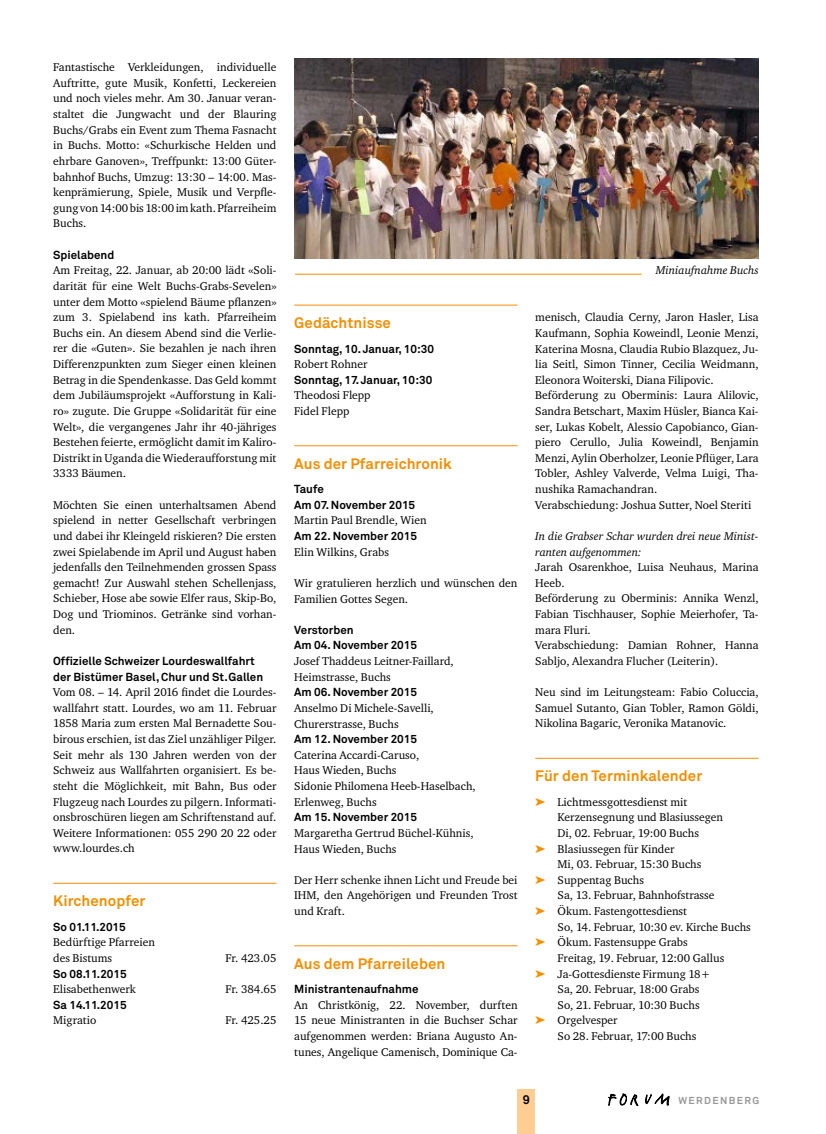
<style>
.page{position:relative;width:826px;height:1134px;background:#fff}
.page>*{position:absolute;margin:0;border:0;box-sizing:border-box;transform-origin:0 0}
.t1{font:700 15px "Akkurat";letter-spacing:.005em;color:#f48e03}
.t2{font:700 12.5px "Akkurat";color:#000}
.t3{font:11.5px/15.6px "Charter ITC";color:#000}
.t4{font:700 11.5px/15.6px "Akkurat";color:#000}
.t5{font:italic 11.5px/15.6px "Charter ITC";color:#000}
.t6{font:700 10px "Akkurat";letter-spacing:.14em;color:#989898}
.s1{color:#f48e03}
</style>
<div class="page">
<svg style="left:645px;top:1094px;width:24px;height:11px"></svg>
<svg style="left:608px;top:1094px;width:30px;height:12px"></svg>
<div style="left:517px;top:1090px;width:18px;height:44px;background:#ffcd91"></div>
<hr style="left:53px;top:883px;width:223px;height:1px;background:#f48e03">
<hr style="left:294px;top:305px;width:223px;height:1px;background:#f48e03">
<hr style="left:294px;top:445px;width:223px;height:1px;background:#f48e03">
<hr style="left:294px;top:945px;width:223px;height:1px;background:#f48e03">
<hr style="left:535px;top:758px;width:223px;height:1px;background:#f48e03">
<hr style="left:295px;top:274px;width:346px;height:1px;background:#f48e03">
<img style="left:294px;top:58px;width:464px;height:201px">
<p class="t3" style="left:53px;top:59px;width:225px;text-align:justify">Fantastische Verkleidungen, individuelle Auftritte, gute Musik, Konfetti, Leckereien und noch vieles mehr. Am 30. Januar veran&shy;staltet die Jungwacht und der Blauring Buchs/Grabs ein Event zum Thema Fasnacht in Buchs. Motto: «Schurkische Helden und ehrbare Ganoven», Treffpunkt: 13:00 Güter&shy;bahnhof Buchs, Umzug: 13:30 – 14:00. Mas&shy;kenprämierung, Spiele, Musik und Verpfle&shy;gung von 14:00 bis 18:00 im kath. Pfarreiheim Buchs.</p>
<p class="t4" style="left:53px;top:247px;width:63px">Spielabend</p>
<p class="t3" style="left:53px;top:262px;width:225px;text-align:justify">Am Freitag, 22. Januar, ab 20:00 lädt «Soli&shy;darität für eine Welt Buchs-Grabs-Sevelen» unter dem Motto «spielend Bäume pflanzen» zum 3. Spielabend ins kath. Pfarreiheim Buchs ein. An diesem Abend sind die Verlie&shy;rer die «Guten». Sie bezahlen je nach ihren Differenzpunkten zum Sieger einen kleinen Betrag in die Spendenkasse. Das Geld kommt dem Jubiläumsprojekt «Aufforstung in Kali&shy;ro» zugute. Die Gruppe «Solidarität für eine Welt», die vergangenes Jahr ihr 40-jähriges Bestehen feierte, ermöglicht damit im Kaliro-Distrikt in Uganda die Wiederaufforstung mit 3333 Bäumen.</p>
<p class="t3" style="left:53px;top:497px;width:225px;text-align:justify">Möchten Sie einen unterhaltsamen Abend spielend in netter Gesellschaft verbringen und dabei ihr Kleingeld riskieren? Die ersten zwei Spielabende im April und August haben jedenfalls den Teilnehmenden grossen Spass gemacht! Zur Auswahl stehen Schellenjass, Schieber, Hose abe sowie Elfer raus, Skip-Bo, Dog und Triominos. Getränke sind vorhan&shy;den.</p>
<p class="t4" style="left:53px;top:653px;width:211px">Offizielle Schweizer Lourdeswallfahrt der Bistümer Basel, Chur und St.Gallen</p>
<p class="t3" style="left:53px;top:684px;width:225px;text-align:justify">Vom 08. – 14. April 2016 findet die Lourdes&shy;wallfahrt statt. Lourdes, wo am 11. Februar 1858 Maria zum ersten Mal Bernadette Sou&shy;birous erschien, ist das Ziel unzähliger Pilger.<br>Seit mehr als 130 Jahren werden von der Schweiz aus Wallfahrten organisiert. Es be&shy;steht die Möglichkeit, mit Bahn, Bus oder Flugzeug nach Lourdes zu pilgern. Informati&shy;onsbroschüren liegen am Schriftenstand auf.<br>Weitere Informationen: 055 290 20 22 oder www.lourdes.ch</p>
<h1 class="t1" style="left:53px;top:891px;width:94px">Kirchenopfer</h1>
<p class="t4" style="left:53px;top:919px;width:74px">So 01.11.2015</p>
<p class="t3" style="left:53px;top:934px;width:103px">Bedürftige Pfarreien des Bistums</p>
<p class="t3" style="left:225px;top:950px;width:52px">Fr. 423.05</p>
<p class="t4" style="left:53px;top:966px;width:75px">So 08.11.2015</p>
<p class="t3" style="left:53px;top:981px;width:84px">Elisabethenwerk</p>
<p class="t3" style="left:225px;top:981px;width:53px">Fr. 384.65</p>
<p class="t4" style="left:53px;top:997px;width:75px">Sa 14.11.2015</p>
<p class="t3" style="left:53px;top:1012px;width:45px">Migratio</p>
<p class="t3" style="left:225px;top:1012px;width:52px">Fr. 425.25</p>
<h1 class="t1" style="left:294px;top:313px;width:98px">Gedächtnisse</h1>
<p class="t4" style="left:294px;top:341px;width:141px">Sonntag, 10. Januar, 10:30</p>
<p class="t3" style="left:294px;top:356px;width:75px">Robert Rohner</p>
<p class="t4" style="left:294px;top:372px;width:139px">Sonntag, 17. Januar, 10:30</p>
<p class="t3" style="left:294px;top:387px;width:78px">Theodosi Flepp<br>Fidel Flepp</p>
<h1 class="t1" style="left:294px;top:454px;width:159px">Aus der Pfarreichronik</h1>
<p class="t4" style="left:294px;top:481px;width:122px">Taufe<br>Am 07. November 2015</p>
<p class="t3" style="left:294px;top:512px;width:134px">Martin Paul Brendle, Wien</p>
<p class="t4" style="left:294px;top:528px;width:124px">Am 22. November 2015</p>
<p class="t3" style="left:294px;top:544px;width:96px">Elin Wilkins, Grabs</p>
<p class="t3" style="left:294px;top:575px;width:225px">Wir gratulieren herzlich und wünschen den<br>Familien Gottes Segen.</p>
<p class="t4" style="left:294px;top:622px;width:124px">Verstorben<br>Am 04. November 2015</p>
<p class="t3" style="left:294px;top:653px;width:161px">Josef Thaddeus Leitner-Faillard,<br>Heimstrasse, Buchs</p>
<p class="t4" style="left:294px;top:684px;width:124px">Am 06. November 2015</p>
<p class="t3" style="left:294px;top:700px;width:141px">Anselmo Di Michele-Savelli,<br>Churerstrasse, Buchs</p>
<p class="t4" style="left:294px;top:731px;width:124px">Am 12. November 2015</p>
<p class="t3" style="left:294px;top:747px;width:183px">Caterina Accardi-Caruso,<br>Haus Wieden, Buchs<br>Sidonie Philomena Heeb-Haselbach,<br>Erlenweg, Buchs</p>
<p class="t4" style="left:294px;top:809px;width:124px">Am 15. November 2015</p>
<p class="t3" style="left:294px;top:825px;width:181px">Margaretha Gertrud Büchel-Kühnis,<br>Haus Wieden, Buchs</p>
<p class="t3" style="left:294px;top:872px;width:225px;text-align:justify">Der Herr schenke ihnen Licht und Freude bei IHM, den Angehörigen und Freunden Trost und Kraft.</p>
<h1 class="t1" style="left:294px;top:954px;width:153px">Aus dem Pfarreileben</h1>
<p class="t4" style="left:294px;top:981px;width:126px">Ministrantenaufnahme</p>
<p class="t3" style="left:294px;top:997px;width:225px;text-align:justify">An Christkönig, 22. November, durften 15 neue Ministranten in die Buchser Schar aufgenommen werden: Briana Augusto An&shy;tunes, Angelique Camenisch, Dominique Ca-</p>
<p class="t5" style="left:656px;top:262px;width:104px">Miniaufnahme Buchs</p>
<p class="t3" style="left:535px;top:309px;width:225px">menisch, Claudia Cerny, Jaron Hasler, Lisa Kaufmann, Sophia Koweindl, Leonie Menzi, Katerina Mosna, Claudia Rubio Blazquez, Ju&shy;lia Seitl, Simon Tinner, Cecilia Weidmann, Eleonora Woiterski, Diana Filipovic.<br>Beförderung zu Oberminis: Laura Alilovic, Sandra Betschart, Maxim Hüsler, Bianca Kai&shy;ser, Lukas Kobelt, Alessio Capobianco, Gian&shy;piero Cerullo, Julia Koweindl, Benjamin Menzi, Aylin Oberholzer, Leonie Pflüger, Lara Tobler, Ashley Valverde, Velma Luigi, Tha&shy;nushika Ramachandran.<br>Verabschiedung: Joshua Sutter, Noel Steriti</p>
<p class="t5" style="left:535px;top:528px;width:225px">In die Grabser Schar wurden drei neue Minist&shy;ranten aufgenommen:</p>
<p class="t3" style="left:535px;top:559px;width:225px">Jarah Osarenkhoe, Luisa Neuhaus, Marina<br>Heeb.<br>Beförderung zu Oberminis: Annika Wenzl,<br>Fabian Tischhauser, Sophie Meierhofer, Ta&shy;mara Fluri.<br>Verabschiedung: Damian Rohner, Hanna<br>Sabljo, Alexandra Flucher (Leiterin).</p>
<p class="t3" style="left:535px;top:684px;width:225px;text-align:justify">Neu sind im Leitungsteam: Fabio Coluccia, Samuel Sutanto, Gian Tobler, Ramon Göldi, Nikolina Bagaric, Veronika Matanovic.</p>
<h1 class="t1" style="left:535px;top:766px;width:168px">Für den Terminkalender</h1>
<p class="t3" style="left:535px;top:794px;width:153px"><span class="s1">➤</span> Lichtmessgottesdienst mit</p>
<p class="t3" style="left:557px;top:809px;width:167px">Kerzensegnung und Blasiussegen</p>
<p class="t3" style="left:557px;top:825px;width:143px">Di, 02. Februar, 19:00 Buchs</p>
<p class="t3" style="left:535px;top:840px;width:141px"><span class="s1">➤</span> Blasiussegen für Kinder</p>
<p class="t3" style="left:557px;top:856px;width:145px">Mi, 03. Februar, 15:30 Buchs</p>
<p class="t3" style="left:535px;top:872px;width:110px"><span class="s1">➤</span> Suppentag Buchs</p>
<p class="t3" style="left:557px;top:887px;width:158px">Sa, 13. Februar, Bahnhofstrasse</p>
<p class="t3" style="left:535px;top:903px;width:153px"><span class="s1">➤</span> Ökum. Fastengottesdienst</p>
<p class="t3" style="left:557px;top:919px;width:195px">So, 14. Februar, 10:30 ev. Kirche Buchs</p>
<p class="t3" style="left:535px;top:934px;width:154px"><span class="s1">➤</span> Ökum. Fastensuppe Grabs</p>
<p class="t3" style="left:557px;top:950px;width:168px">Freitag, 19. Februar, 12:00 Gallus</p>
<p class="t3" style="left:535px;top:965px;width:176px"><span class="s1">➤</span> Ja-Gottesdienste Firmung 18+</p>
<p class="t3" style="left:557px;top:981px;width:143px">Sa, 20. Februar, 18:00 Grabs</p>
<p class="t3" style="left:557px;top:997px;width:143px">So, 21. Februar, 10:30 Buchs</p>
<p class="t3" style="left:535px;top:1012px;width:84px"><span class="s1">➤</span> Orgelvesper</p>
<p class="t3" style="left:557px;top:1028px;width:140px">So 28. Februar, 17:00 Buchs</p>
<p class="t2" style="left:523px;top:1092px;width:9px">9</p>
<p class="t6" style="left:678px;top:1094px;width:82px">WERDENBERG</p>
</div>
